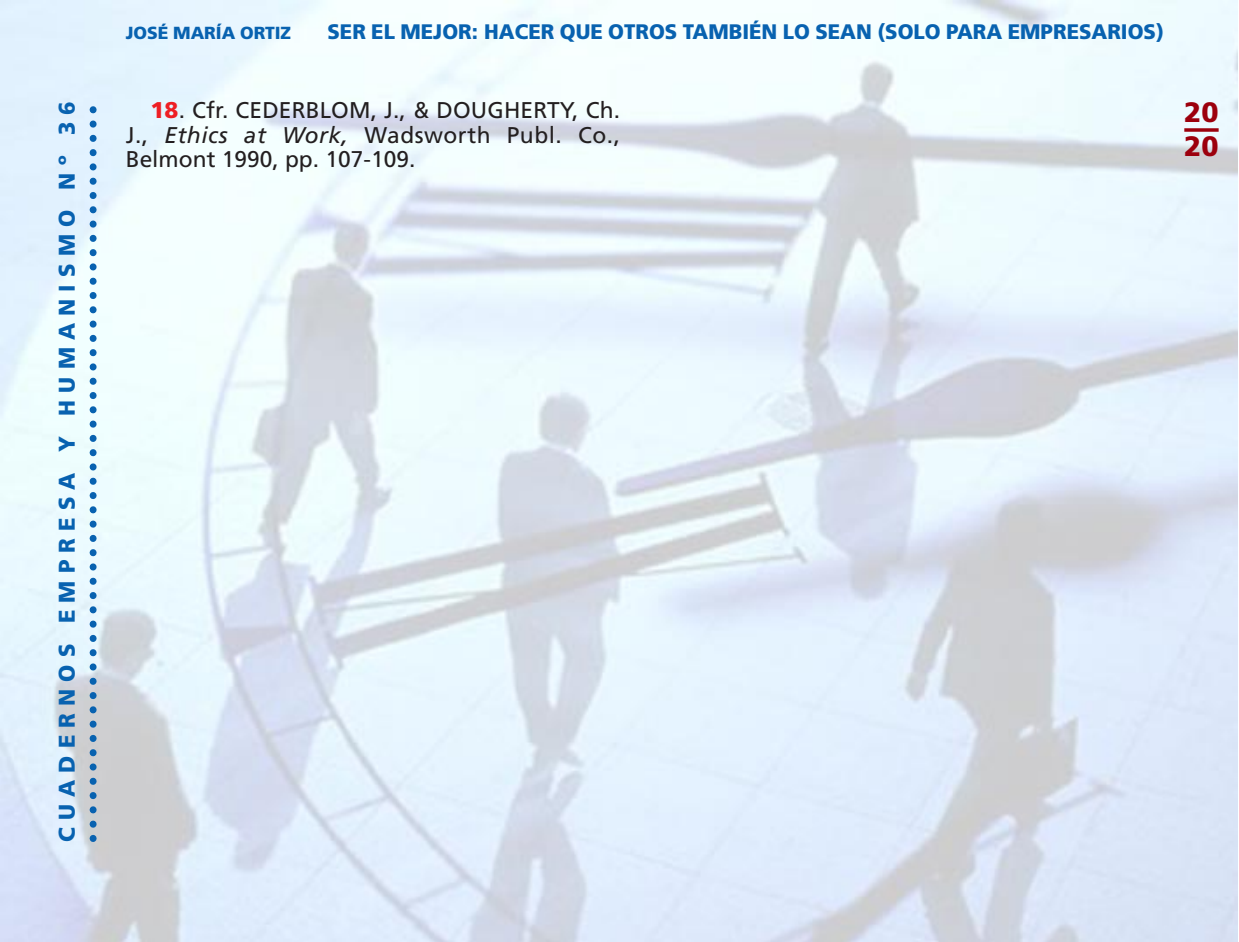
<style>
.page{position:relative;width:1239px;height:942px;background:#fff}
.page>*{position:absolute;margin:0;border:0;box-sizing:border-box;transform-origin:0 0}
.t1{font:900 28px/33.6px "Frutiger";color:#9c000d}
.t2{font:22.75px/24.5px "Frutiger";letter-spacing:.005em;color:#231f20;text-align:justify}
.t3{font:900 22.75px "Frutiger";letter-spacing:.325em;color:#0862b0}
.t4{font:900 21px "Frutiger";color:#0862b0}
.t5{font:900 17.5px "Frutiger";color:#0862b0}
.s1{font-weight:900;color:#ee1e24}
.s2{font-style:italic}
</style>
<div class="page">
<img style="left:1px;top:0;width:1236px;height:942px">
<svg style="left:1184px;top:128px;width:35px;height:4px"></svg>
<svg style="left:90px;top:101px;width:7px;height:737px;background:#92bbda"></svg>
<p class="t3" style="left:58px;top:842px;width:742px;rotate:-90deg">CUADERNOS EMPRESA Y HUMANISMO Nº 36</p>
<p class="t5" style="left:126px;top:26px;width:167px">JOSÉ MARÍA ORTIZ</p>
<p class="t4" style="left:327px;top:23px;width:838px">SER EL MEJOR: HACER QUE OTROS TAMBIÉN LO SEAN (SOLO PARA EMPRESARIOS)</p>
<p class="t2" style="left:126px;top:100px;width:496px;text-indent:25px"><span class="s1">18</span>. Cfr. CEDERBLOM, J., &amp; DOUGHERTY, Ch.<br>J., <span class="s2">Ethics at Work,</span> Wadsworth Publ. Co., Belmont 1990, pp. 107-109.</p>
<p class="t1" style="left:1184px;top:98px;width:36px">20<br>20</p>
</div>
